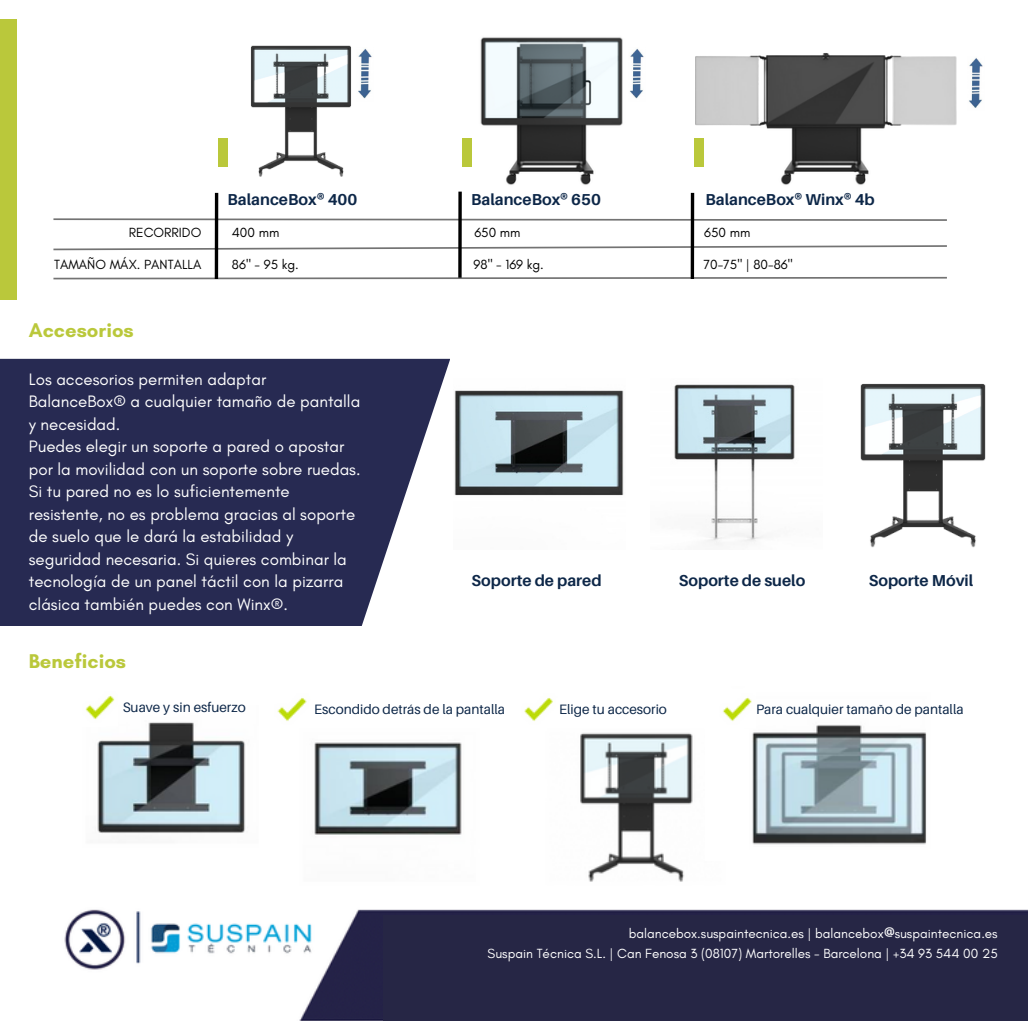
<style>
.page{position:relative;width:1028px;height:1021px;background:#fff}
.page>*{position:absolute;margin:0;border:0;box-sizing:border-box;transform-origin:0 0}
.t1{font:700 20.25px "Glacial Indifference";color:#bac83b}
.t2{font:16.88px/22.5px "Glacial Indifference";color:#fff}
.t3{font:700 15.75px "Aileron";color:#0d2748}
.t4{font:13.5px/20.2px "Glacial Indifference";color:#fff;text-align:right}
.t5{font:13.5px "Aileron";color:#0d2748}
.t6{font:13.5px "Glacial Indifference";color:#000}
.t7{font:700 11.25px "Clear Sans";color:#fff}
</style>
<div class="page">
<img style="left:454px;top:390px;width:170px;height:106px">
<img style="left:674px;top:384px;width:121px;height:161px">
<img style="left:860px;top:383px;width:126px;height:165px">
<div style="left:0;top:19px;width:16px;height:281px;background:#bac83b"></div>
<img style="left:64px;top:909px;width:964px;height:112px">
<img style="left:277px;top:697px;width:416px;height:185px">
<div style="left:0;top:359px;width:450px;height:267px;background:#272a52"></div>
<svg style="left:53px;top:244px;width:894px;height:7px"></svg>
<svg style="left:53px;top:276px;width:894px;height:4px"></svg>
<svg style="left:53px;top:218px;width:894px;height:4px"></svg>
<hr style="left:215px;top:193px;width:3px;height:86px;background:#000">
<svg style="left:458px;top:192px;width:4px;height:86px"></svg>
<svg style="left:690px;top:193px;width:4px;height:86px"></svg>
<div style="left:218px;top:139px;width:10px;height:27px;background:#bac83b"></div>
<img style="left:462px;top:37px;width:161px;height:148px">
<img style="left:781px;top:132px;width:88px;height:53px">
<div style="left:462px;top:139px;width:9px;height:27px;background:#bac83b"></div>
<div style="left:694px;top:139px;width:9px;height:27px;background:#bac83b"></div>
<img style="left:250px;top:45px;width:102px;height:132px">
<img style="left:358px;top:48px;width:14px;height:51px">
<img style="left:630px;top:48px;width:14px;height:51px">
<img style="left:969px;top:58px;width:14px;height:50px">
<img style="left:695px;top:53px;width:262px;height:79px">
<div style="left:383px;top:915px;width:645px;height:106px;background:#262645"></div>
<div style="left:556px;top:698px;width:124px;height:24px;background:#fff"></div>
<div style="left:309px;top:701px;width:187px;height:24px;background:#fff"></div>
<img style="left:752px;top:725px;width:175px;height:120px">
<img style="left:722px;top:697px;width:33px;height:31px">
<img style="left:97px;top:722px;width:149px;height:111px">
<img style="left:85px;top:695px;width:33px;height:32px">
<p class="t3" style="left:228px;top:189px;width:131px">BalanceBox® 400</p>
<p class="t3" style="left:471px;top:189px;width:131px">BalanceBox® 650</p>
<p class="t3" style="left:705px;top:189px;width:171px">BalanceBox® Winx® 4b</p>
<p class="t6" style="left:129px;top:225px;width:74px">RECORRIDO</p>
<p class="t6" style="left:474px;top:225px;width:48px">650 mm</p>
<p class="t6" style="left:704px;top:225px;width:48px">650 mm</p>
<p class="t6" style="left:232px;top:225px;width:49px">400 mm</p>
<p class="t6" style="left:232px;top:256px;width:68px">86" - 95 kg.</p>
<p class="t6" style="left:473px;top:256px;width:72px">98" - 169 kg.</p>
<p class="t6" style="left:703px;top:256px;width:91px">70-75" | 80-86"</p>
<p class="t6" style="left:54px;top:256px;width:149px">TAMAÑO MÁX. PANTALLA</p>
<p class="t1" style="left:29px;top:318px;width:106px">Accesorios</p>
<p class="t2" style="left:29px;top:368px;width:333px">Los accesorios permiten adaptar BalanceBox® a cualquier tamaño de pantalla y necesidad.<br>Puedes elegir un soporte a pared o apostar por la movilidad con un soporte sobre ruedas.<br>Si tu pared no es lo suficientemente resistente, no es problema gracias al soporte de suelo que le dará la estabilidad y seguridad necesaria. Si quieres combinar la tecnología de un panel táctil con la pizarra clásica también puedes con Winx®.</p>
<p class="t1" style="left:29px;top:649px;width:99px">Beneficios</p>
<p class="t3" style="left:472px;top:571px;width:132px">Soporte de pared</p>
<p class="t3" style="left:679px;top:571px;width:128px">Soporte de suelo</p>
<p class="t3" style="left:869px;top:571px;width:106px">Soporte Móvil</p>
<p class="t5" style="left:123px;top:699px;width:124px">Suave y sin esfuerzo</p>
<p class="t5" style="left:756px;top:701px;width:209px">Para cualquier tamaño de pantalla</p>
<p class="t5" style="left:314px;top:701px;width:192px">Escondido detrás de la pantalla</p>
<p class="t5" style="left:559px;top:701px;width:109px">Elige tu accesorio</p>
<p class="t4" style="left:487px;top:923px;width:511px">balancebox.suspaintecnica.es | balancebox suspaintecnica.es<br>Suspain Técnica S.L. | Can Fenosa 3 (08107) Martorelles - Barcelona | +34 93 544 00 25</p>
<p class="t7" style="left:884px;top:923px;width:12px">@</p>
</div>
